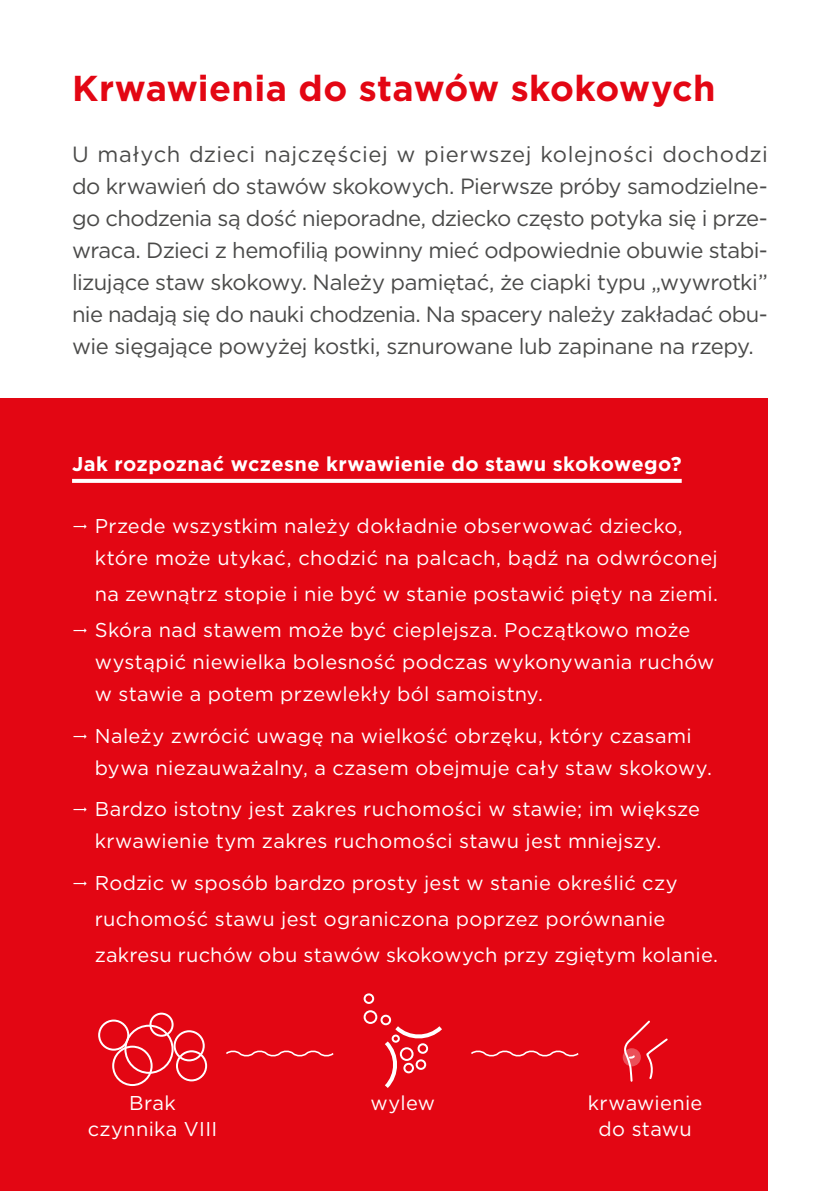
<style>
.page{position:relative;width:840px;height:1191px;background:#fff}
.page>*{position:absolute;margin:0;border:0;box-sizing:border-box;transform-origin:0 0}
.t1{font:700 36px "Gotham";letter-spacing:.01em;color:#e30613}
.t2{font:22px/32px "Gotham";letter-spacing:-.02em;color:#4a4a49;text-align:justify}
.t3{font:20px/32px "Gotham";letter-spacing:.015em;color:#fff}
.t4{font:700 20px "Gotham";letter-spacing:.02em;color:#fff}
</style>
<div class="page">
<div style="left:0;top:398px;width:767px;height:793px;background:#e30613"></div>
<svg style="left:72px;top:479px;width:609px;height:4px;background:#fef8f8"></svg>
<div style="left:112px;top:1045px;width:40px;height:41px;border:2px solid #fff;border-radius:50%"></div>
<div style="left:98px;top:1019px;width:31px;height:31px;border:2px solid #fff;border-radius:50%"></div>
<div style="left:176px;top:1050px;width:31px;height:31px;border:2px solid #fff;border-radius:50%"></div>
<div style="left:173px;top:1030px;width:32px;height:31px;border:2px solid #fff;border-radius:50%"></div>
<div style="left:124px;top:1024px;width:49px;height:49px;border:2px solid #fff;border-radius:50%"></div>
<div style="left:149px;top:1012px;width:24px;height:24px;border:2px solid #fff;border-radius:50%"></div>
<svg style="left:226px;top:1050px;width:108px;height:7px"></svg>
<svg style="left:471px;top:1050px;width:108px;height:7px"></svg>
<div style="left:363px;top:1010px;width:14px;height:14px;border:2px solid #fff;border-radius:50%"></div>
<div style="left:363px;top:993px;width:11px;height:11px;border:2px solid #fff;border-radius:50%"></div>
<div style="left:380px;top:1014px;width:11px;height:11px;border:2px solid #fff;border-radius:50%"></div>
<svg style="left:381px;top:1022px;width:61px;height:66px"></svg>
<svg style="left:622px;top:1020px;width:46px;height:62px"></svg>
<h1 class="t1" style="left:72px;top:64px;width:644px">Krwawienia do stawów skokowych</h1>
<p class="t2" style="left:72px;top:137px;width:697px">U małych dzieci najczęściej w pierwszej kolejności dochodzi do krwawień do stawów skokowych. Pierwsze próby samodzielne&shy;go chodzenia są dość nieporadne, dziecko często potyka się i prze&shy;wraca. Dzieci z hemofilią powinny mieć odpowiednie obuwie stabi&shy;lizujące staw skokowy. Należy pamiętać, że ciapki typu „wywrotki” nie nadają się do nauki chodzenia. Na spacery należy zakładać obu&shy;wie sięgające powyżej kostki, sznurowane lub zapinane na rzepy.</p>
<p class="t4" style="left:72px;top:450px;width:610px">Jak rozpoznać wczesne krwawienie do stawu skokowego?</p>
<p class="t3" style="left:95px;top:509px;width:624px">Przede wszystkim należy dokładnie obserwować dziecko, które może utykać, chodzić na palcach, bądź na odwróconej</p>
<p class="t3" style="left:95px;top:575px;width:624px;line-height:36px">na zewnątrz stopie i nie być w stanie postawić pięty na ziemi.<br>Skóra nad stawem może być cieplejsza. Początkowo może</p>
<p class="t3" style="left:95px;top:645px;width:621px">wystąpić niewielka bolesność podczas wykonywania ruchów w stawie a potem przewlekły ból samoistny.</p>
<p class="t3" style="left:95px;top:719px;width:618px">Należy zwrócić uwagę na wielkość obrzęku, który czasami bywa niezauważalny, a czasem obejmuje cały staw skokowy.</p>
<p class="t3" style="left:95px;top:793px;width:606px">Bardzo istotny jest zakres ruchomości w stawie; im większe krwawienie tym zakres ruchomości stawu jest mniejszy.</p>
<p class="t3" style="left:95px;top:864px;width:624px;line-height:36px">Rodzic w sposób bardzo prosty jest w stanie określić czy ruchomość stawu jest ograniczona poprzez porównanie zakresu ruchów obu stawów skokowych przy zgiętym kolanie.</p>
<p class="t3" style="left:88px;top:1089px;width:131px;line-height:26px;text-align:center">Brak czynnika VIII</p>
<p class="t3" style="left:370px;top:1086px;width:66px">wylew</p>
<p class="t3" style="left:587px;top:1089px;width:116px;line-height:26px;text-align:center">krwawienie do stawu</p>
</div>
